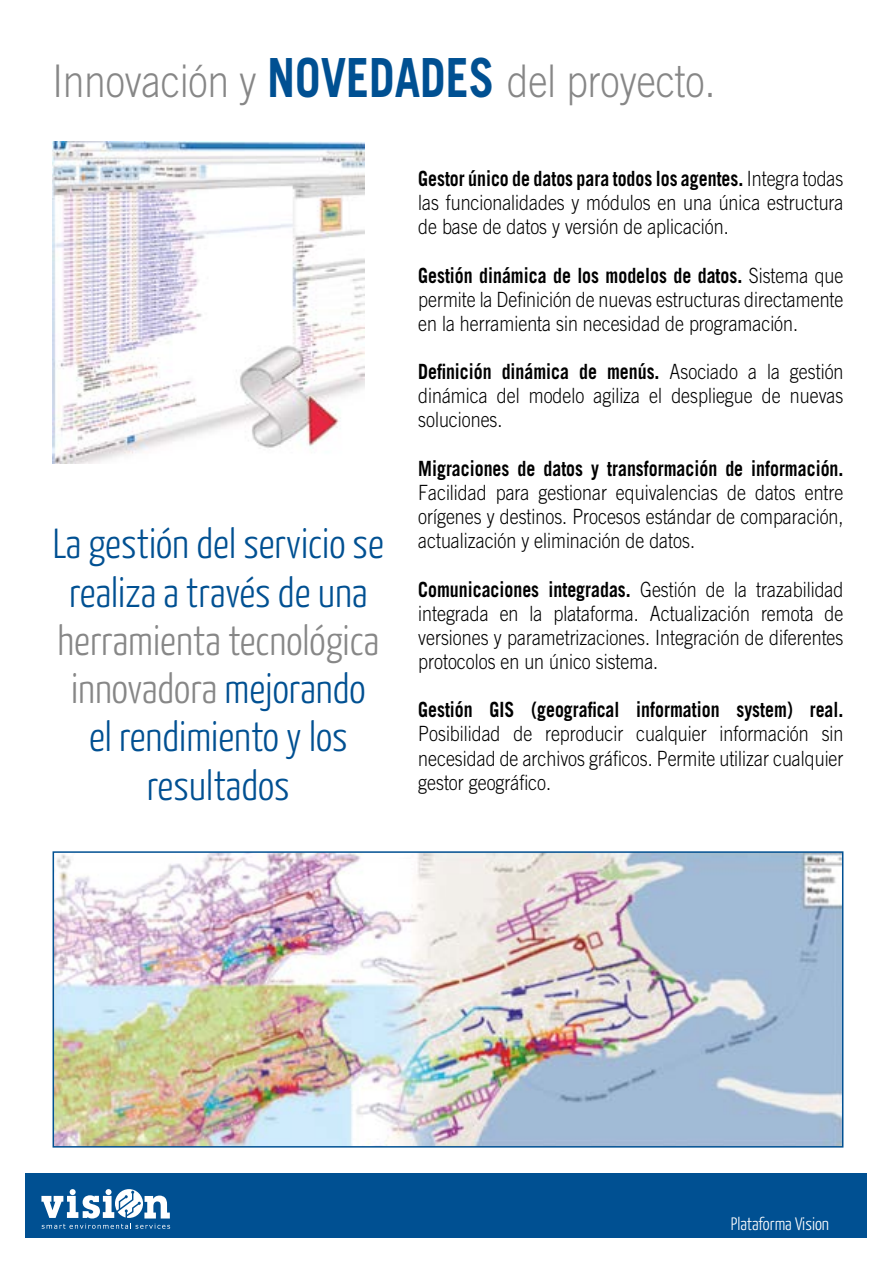
<style>
.page{position:relative;width:893px;height:1263px;background:#fff}
.page>*{position:absolute;margin:0;border:0;box-sizing:border-box;transform-origin:0 0}
.t1{font:300 45px "Trade Gothic";color:#878787;scale:.85 1}
.t2{font:300 42px/48.3px "Yanone Kaffeesatz";color:#005092;text-align:center}
.t3{font:300 21px/24.2px "Trade Gothic";color:#000;text-align:justify;scale:.85 1}
.t4{font:700 21px "Trade Gothic";color:#000;scale:.85 1}
.t5{font:300 18px "Yanone Kaffeesatz";color:#fff}
.s1{font-weight:700;font-size:54px;color:#005092}
.s2{color:#878787}
.s3{font-weight:700}
</style>
<div class="page">
<div style="left:26px;top:1173px;width:841px;height:64px;background:#005092"></div>
<svg style="left:41px;top:1189px;width:129px;height:40px"></svg>
<img style="left:53px;top:141px;width:311px;height:322px">
<img style="left:56px;top:854px;width:784px;height:290px">
<div style="left:53px;top:851px;width:790px;height:296px;border:2px solid #005092"></div>
<h1 class="t1" style="left:53px;top:54px;width:781px">Innovación y <span class="s1">NOVEDADES</span> del proyecto.</h1>
<h2 class="t2" style="left:53px;top:518px;width:332px">La gestión del servicio se realiza a través de una</h2>
<h2 class="t2" style="left:58px;top:615px;width:323px"><span class="s2">herramienta tecnológica innovadora</span> mejorando el rendimiento y los resultados</h2>
<p class="t3" style="left:418px;top:166px;width:502px"><span class="s3">Gestor único de datos para todos los agentes.</span> Integra todas las funcionalidades y módulos en una única estructura de base de datos y versión de aplicación.</p>
<p class="t3" style="left:418px;top:263px;width:502px"><span class="s3">Gestión dinámica de los modelos de datos.</span> Sistema que permite la Definición de nuevas estructuras directamente en la herramienta sin necesidad de programación.</p>
<p class="t3" style="left:418px;top:359px;width:502px"><span class="s3">Definición dinámica de menús.</span> Asociado a la gestión dinámica del modelo agiliza el despliegue de nuevas soluciones.</p>
<p class="t4" style="left:418px;top:455px;width:502px">Migraciones de datos y transformación de información.</p>
<p class="t3" style="left:418px;top:480px;width:502px">Facilidad para gestionar equivalencias de datos entre orígenes y destinos. Procesos estándar de comparación, actualización y eliminación de datos.</p>
<p class="t3" style="left:418px;top:577px;width:502px"><span class="s3">Comunicaciones integradas.</span> Gestión de la trazabilidad integrada en la plataforma. Actualización remota de versiones y parametrizaciones. Integración de diferentes protocolos en un único sistema.</p>
<p class="t4" style="left:418px;top:697px;width:502px">Gestión GIS (geografical information system) real.</p>
<p class="t3" style="left:418px;top:722px;width:502px">Posibilidad de reproducir cualquier información sin necesidad de archivos gráficos. Permite utilizar cualquier gestor geográfico.</p>
<p class="t5" style="left:731px;top:1213px;width:100px">Plataforma Vision</p>
</div>
